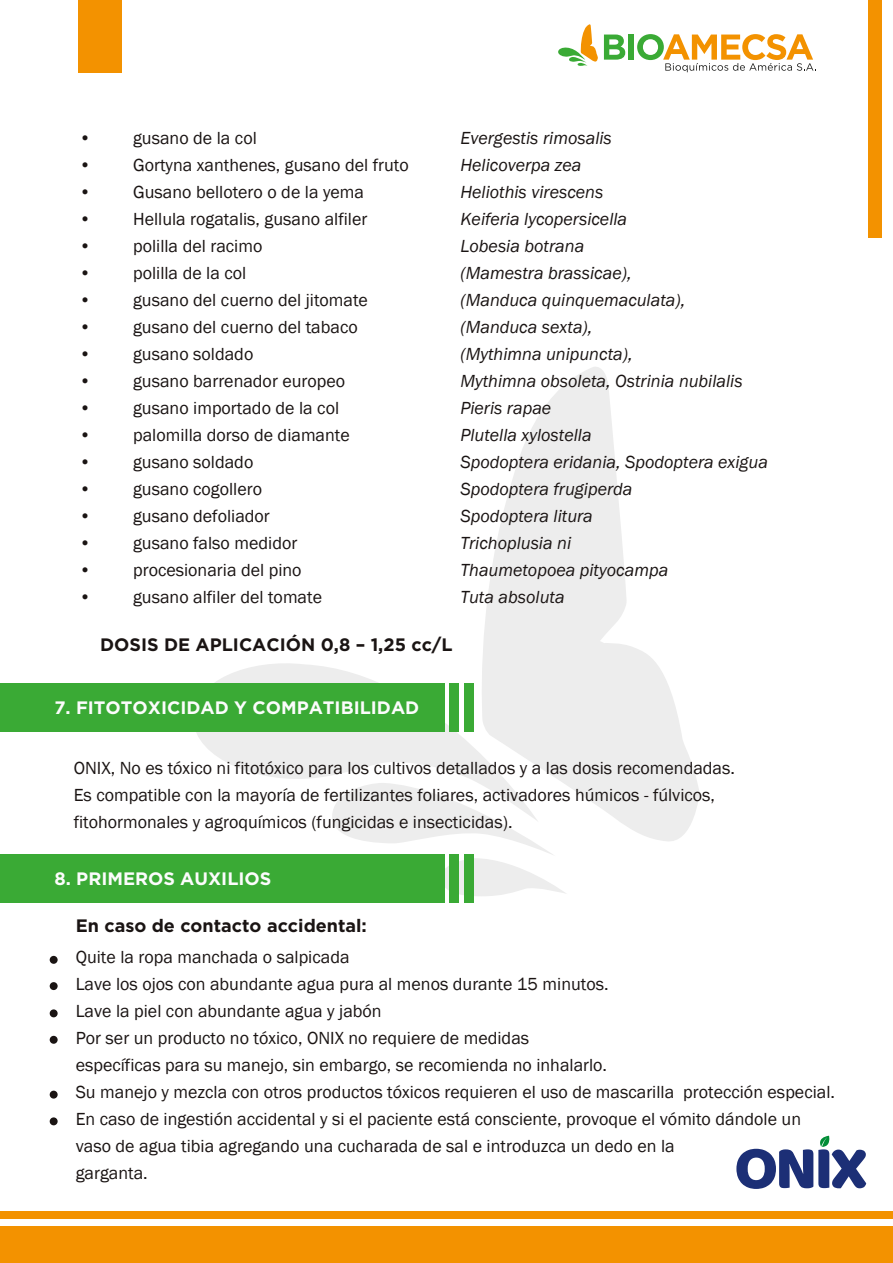
<style>
.page{position:relative;width:893px;height:1263px;background:#fff}
.page>*{position:absolute;margin:0;border:0;box-sizing:border-box;transform-origin:0 0}
.t1{font:18px/27px "Franklin Gothic";color:#1a1413}
.t2{font:italic 18px/27px "Franklin Gothic";color:#1a1413}
.t3{font:700 18px "Gotham";color:#1a1413}
.t4{font:700 18px "Gotham";color:#fcfcfc}
</style>
<div class="page">
<svg style="left:483px;top:367px;width:217px;height:474px;fill:#ededed"></svg>
<svg style="left:196px;top:658px;width:343px;height:125px;fill:#ededed"></svg>
<svg style="left:332px;top:783px;width:235px;height:113px"></svg>
<div style="left:868px;top:0;width:14px;height:238px;background:#f39200"></div>
<svg style="left:604px;top:35px;width:21px;height:25px"></svg>
<div style="left:628px;top:35px;width:6px;height:25px;background:#3aaa35"></div>
<svg style="left:637px;top:34px;width:179px;height:38px"></svg>
<svg style="left:558px;top:24px;width:40px;height:42px"></svg>
<div style="left:0;top:1212px;width:893px;height:7px;background:#f39200"></div>
<div style="left:0;top:1226px;width:893px;height:36px;background:#f39200"></div>
<div style="left:78px;top:0;width:44px;height:72px;background:#f39200"></div>
<svg style="left:736px;top:1136px;width:130px;height:53px"></svg>
<div style="left:0;top:854px;width:444px;height:49px;background:#3aaa35"></div>
<div style="left:449px;top:854px;width:10px;height:49px;background:#3aaa35"></div>
<div style="left:464px;top:854px;width:10px;height:49px;background:#3aaa35"></div>
<div style="left:50px;top:956px;width:8px;height:8px;background:#1a1413;border-radius:50%"></div>
<div style="left:50px;top:982px;width:8px;height:8px;background:#1a1413;border-radius:50%"></div>
<div style="left:50px;top:1036px;width:8px;height:8px;background:#1a1413;border-radius:50%"></div>
<div style="left:50px;top:1009px;width:8px;height:8px;background:#1a1413;border-radius:50%"></div>
<div style="left:50px;top:1091px;width:8px;height:7px;background:#1a1413;border-radius:50%"></div>
<div style="left:50px;top:1117px;width:8px;height:8px;background:#1a1413;border-radius:50%"></div>
<div style="left:0;top:683px;width:444px;height:49px;background:#3aaa35"></div>
<div style="left:449px;top:683px;width:10px;height:49px;background:#3aaa35"></div>
<div style="left:464px;top:683px;width:10px;height:49px;background:#3aaa35"></div>
<p class="t1" style="left:79px;top:125px;width:179px">• gusano de la col</p>
<p class="t1" style="left:79px;top:152px;width:331px">• Gortyna xanthenes, gusano del fruto</p>
<p class="t1" style="left:79px;top:179px;width:286px">• Gusano bellotero o de la yema</p>
<p class="t1" style="left:79px;top:206px;width:290px">• Hellula rogatalis, gusano alfiler</p>
<p class="t1" style="left:79px;top:233px;width:185px">• polilla del racimo</p>
<p class="t1" style="left:79px;top:260px;width:169px">• polilla de la col</p>
<p class="t1" style="left:79px;top:287px;width:290px">• gusano del cuerno del jitomate</p>
<p class="t1" style="left:79px;top:314px;width:280px">• gusano del cuerno del tabaco</p>
<p class="t1" style="left:79px;top:341px;width:176px">• gusano soldado</p>
<p class="t1" style="left:79px;top:368px;width:268px">• gusano barrenador europeo</p>
<p class="t1" style="left:79px;top:395px;width:262px">• gusano importado de la col</p>
<p class="t1" style="left:79px;top:422px;width:272px">• palomilla dorso de diamante</p>
<p class="t1" style="left:79px;top:449px;width:176px">• gusano soldado</p>
<p class="t1" style="left:79px;top:476px;width:184px">• gusano cogollero</p>
<p class="t1" style="left:79px;top:503px;width:192px">• gusano defoliador</p>
<p class="t1" style="left:79px;top:530px;width:220px">• gusano falso medidor</p>
<p class="t1" style="left:79px;top:557px;width:224px">• procesionaria del pino</p>
<p class="t1" style="left:79px;top:584px;width:244px">• gusano alfiler del tomate</p>
<p class="t2" style="left:460px;top:125px;width:309px">Evergestis rimosalis<br>Helicoverpa zea<br>Heliothis virescens<br>Keiferia lycopersicella<br>Lobesia botrana<br>(Mamestra brassicae),<br>(Manduca quinquemaculata),<br>(Manduca sexta),<br>(Mythimna unipuncta),<br>Mythimna obsoleta, Ostrinia nubilalis<br>Pieris rapae<br>Plutella xylostella<br>Spodoptera eridania, Spodoptera exigua<br>Spodoptera frugiperda<br>Spodoptera litura<br>Trichoplusia ni<br>Thaumetopoea pityocampa<br>Tuta absoluta</p>
<p class="t3" style="left:100px;top:633px;width:354px">DOSIS DE APLICACIÓN 0,8 – 1,25 cc/L</p>
<p class="t4" style="left:54px;top:696px;width:366px">7. FITOTOXICIDAD Y COMPATIBILIDAD</p>
<p class="t1" style="left:74px;top:755px;width:663px">ONIX, No es tóxico ni fitotóxico para los cultivos detallados y a las dosis recomendadas.<br>Es compatible con la mayoría de fertilizantes foliares, activadores húmicos - fúlvicos, fitohormonales y agroquímicos (fungicidas e insecticidas).</p>
<p class="t4" style="left:54px;top:866px;width:218px">8. PRIMEROS AUXILIOS</p>
<p class="t3" style="left:76px;top:914px;width:293px">En caso de contacto accidental:</p>
<p class="t1" style="left:76px;top:944px;width:761px">Quite la ropa manchada o salpicada<br>Lave los ojos con abundante agua pura al menos durante 15 minutos.<br>Lave la piel con abundante agua y jabón<br>Por ser un producto no tóxico, ONIX no requiere de medidas<br>específicas para su manejo, sin embargo, se recomienda no inhalarlo.<br>Su manejo y mezcla con otros productos tóxicos requieren el uso de mascarilla protección especial.<br>En caso de ingestión accidental y si el paciente está consciente, provoque el vómito dándole un vaso de agua tibia agregando una cucharada de sal e introduzca un dedo en la<br>garganta.</p>
</div>
